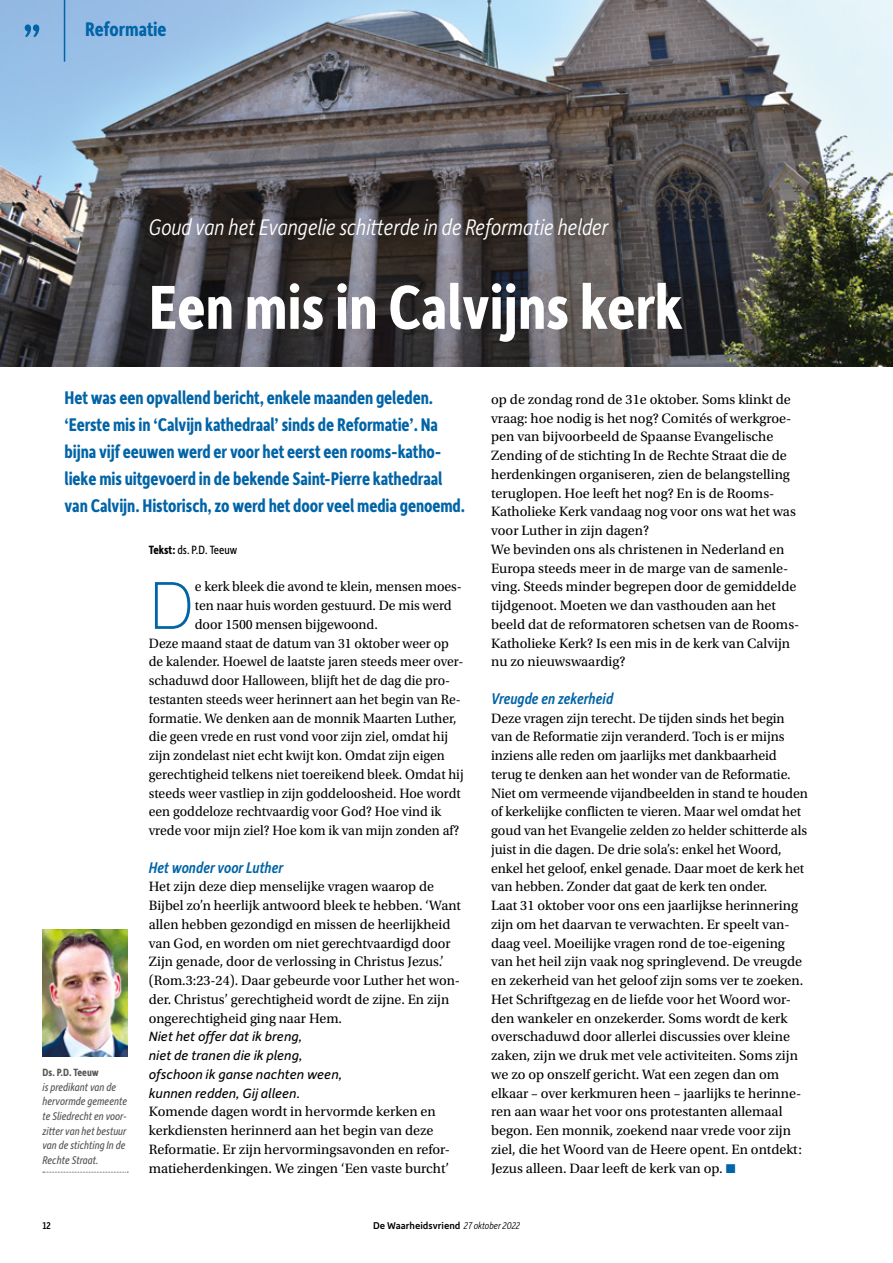
<style>
.page{position:relative;width:893px;height:1263px;background:#fff}
.page>*{position:absolute;margin:0;border:0;box-sizing:border-box;transform-origin:0 0}
.t1{font:100 72px "Depot New";color:#0064a7}
.t2{font:700 66px "Depot New Condensed";color:#fff}
.t3{font:italic 300 24px "Depot New Condensed";color:#fff}
.t4{font:700 21px "Depot New Condensed";color:#0064a7}
.t5{font:700 19.5px/27px "Depot New Condensed";letter-spacing:-.005em;color:#0064a7}
.t6{font:italic 500 16.5px "Depot New Condensed";color:#0064a7}
.t7{font:14.25px/18.8px "Utopia Std";color:#000}
.t8{font:14.25px "Utopia Std";color:#000;scale:.96 1}
.t9{font:italic 14.25px/18.8px "Depot New";color:#000}
.t10{font:12.75px "Depot New Condensed";color:#000}
.t11{font:italic 11.85px/14.7px "Depot New Condensed";color:#575756}
.t12{font:700 11.25px "Depot New Condensed";color:#575756}
.t13{font:500 10.5px "Depot New";color:#000}
.t14{font:500 10.5px "Depot New Condensed";color:#000}
.s1{font-weight:700}
.s2{font-family:"Depot New";font-weight:700;font-size:13.5px;color:#0064a7}
.s3{font-family:"Depot New Condensed";font-weight:300;font-style:italic}
</style>
<div class="page">
<img style="left:0;top:0;width:893px;height:366px">
<hr style="left:64px;top:0;width:1px;height:62px;background:#0064a7">
<svg style="left:25px;top:24px;width:14px;height:13px"></svg>
<img style="left:43px;top:929px;width:85px;height:128px">
<svg style="left:43px;top:1172px;width:85px;height:1px"></svg>
<h3 class="t4" style="left:85px;top:15px;width:83px">Reformatie</h3>
<h3 class="t3" style="left:149px;top:211px;width:461px">Goud van het Evangelie schitterde in de Reformatie helder</h3>
<h2 class="t2" style="left:149px;top:264px;width:535px">Een mis in Calvijns kerk</h2>
<p class="t5" style="left:65px;top:383px;width:402px">Het was een opvallend bericht, enkele maanden geleden. ‘Eerste mis in ‘Calvijn kathedraal’ sinds de Reformatie’. Na bijna vijf eeuwen werd er voor het eerst een rooms-katho&shy;lieke mis uitgevoerd in de bekende Saint-Pierre kathedraal van Calvijn. Historisch, zo werd het door veel media genoemd.</p>
<p class="t12" style="left:43px;top:1065px;width:58px">Ds. P.D. Teeuw</p>
<p class="t11" style="left:43px;top:1079px;width:86px">is predikant van de hervormde gemeente te Sliedrecht en voor&shy;zitter van het bestuur van de stichting In de<br>Rechte Straat.</p>
<p class="t10" style="left:149px;top:541px;width:90px"><span class="s1">Tekst:</span> ds. P.D. Teeuw</p>
<h1 class="t1" style="left:149px;top:558px;width:48px">D</h1>
<p class="t7" style="left:195px;top:578px;width:268px">e kerk bleek die avond te klein, mensen moes-</p>
<p class="t7" style="left:195px;top:596px;width:258px">ten naar huis worden gestuurd. De mis werd</p>
<p class="t7" style="left:195px;top:615px;width:184px">door 1500 mensen bijgewoond.</p>
<p class="t8" style="left:149px;top:635px;width:314px">Deze maand staat de datum van 31 oktober weer op</p>
<p class="t8" style="left:149px;top:654px;width:329px">de kalender. Hoewel de laatste jaren steeds meer over-</p>
<p class="t8" style="left:149px;top:673px;width:315px">schaduwd door Halloween, blijft het de dag die pro-</p>
<p class="t8" style="left:149px;top:691px;width:327px">testanten steeds weer herinnert aan het begin van Re-</p>
<p class="t8" style="left:149px;top:710px;width:322px">formatie. We denken aan de monnik Maarten Luther,</p>
<p class="t8" style="left:149px;top:729px;width:313px">die geen vrede en rust vond voor zijn ziel, omdat hij</p>
<p class="t8" style="left:149px;top:748px;width:310px">zijn zondelast niet echt kwijt kon. Omdat zijn eigen</p>
<p class="t8" style="left:149px;top:766px;width:330px">gerechtigheid telkens niet toereikend bleek. Omdat hij</p>
<p class="t8" style="left:149px;top:785px;width:326px">steeds weer vastliep in zijn goddeloosheid. Hoe wordt</p>
<p class="t8" style="left:149px;top:804px;width:306px">een goddeloze rechtvaardig voor God? Hoe vind ik</p>
<p class="t8" style="left:149px;top:823px;width:325px">vrede voor mijn ziel? Hoe kom ik van mijn zonden af?</p>
<p class="t6" style="left:149px;top:856px;width:136px">Het wonder voor Luther</p>
<p class="t7" style="left:149px;top:878px;width:314px">Het zijn deze diep menselijke vragen waarop de Bijbel zo’n heerlijk antwoord bleek te hebben. ‘Want allen hebben gezondigd en missen de heerlijkheid van God, en worden om niet gerechtvaardigd door Zijn genade, door de verlossing in Christus Jezus.’ (Rom.3:23-24). Daar gebeurde voor Luther het won&shy;der. Christus’ gerechtigheid wordt de zijne. En zijn ongerechtigheid ging naar Hem.</p>
<p class="t9" style="left:149px;top:1027px;width:195px">Niet het offer dat ik breng,<br>niet de tranen die ik pleng, ofschoon ik ganse nachten ween, kunnen redden, Gij alleen.</p>
<p class="t7" style="left:149px;top:1103px;width:303px">Komende dagen wordt in hervormde kerken en kerkdiensten herinnerd aan het begin van deze Reformatie. Er zijn hervormingsavonden en refor&shy;matieherdenkingen. We zingen ‘Een vaste burcht’</p>
<p class="t7" style="left:491px;top:390px;width:310px">op de zondag rond de 31e oktober. Soms klinkt de vraag: hoe nodig is het nog? Comités of werkgroe&shy;pen van bijvoorbeeld de Spaanse Evangelische Zending of de stichting In de Rechte Straat die de herdenkingen organiseren, zien de belangstelling teruglopen. Hoe leeft het nog? En is de Rooms-Katholieke Kerk vandaag nog voor ons wat het was voor Luther in zijn dagen?<br>We bevinden ons als christenen in Nederland en Europa steeds meer in de marge van de samenle&shy;ving. Steeds minder begrepen door de gemiddelde tijdgenoot. Moeten we dan vasthouden aan het beeld dat de reformatoren schetsen van de Rooms-Katholieke Kerk? Is een mis in de kerk van Calvijn nu zo nieuwswaardig?</p>
<p class="t6" style="left:491px;top:688px;width:124px">Vreugde en zekerheid</p>
<p class="t7" style="left:491px;top:709px;width:318px">Deze vragen zijn terecht. De tijden sinds het begin van de Reformatie zijn veranderd. Toch is er mijns inziens alle reden om jaarlijks met dankbaarheid terug te denken aan het wonder van de Reformatie.<br>Niet om vermeende vijandbeelden in stand te houden of kerkelijke conflicten te vieren. Maar wel omdat het goud van het Evangelie zelden zo helder schitterde als juist in die dagen. De drie sola’s: enkel het Woord, enkel het geloof, enkel genade. Daar moet de kerk het van hebben. Zonder dat gaat de kerk ten onder.<br>Laat 31 oktober voor ons een jaarlijkse herinnering zijn om het daarvan te verwachten. Er speelt van&shy;daag veel. Moeilijke vragen rond de toe-eigening van het heil zijn vaak nog springlevend. De vreugde en zekerheid van het geloof zijn soms ver te zoeken.<br>Het Schriftgezag en de liefde voor het Woord wor&shy;den wankeler en onzekerder. Soms wordt de kerk overschaduwd door allerlei discussies over kleine zaken, zijn we druk met vele activiteiten. Soms zijn we zo op onszelf gericht. Wat een zegen dan om elkaar – over kerkmuren heen – jaarlijks te herinne&shy;ren aan waar het voor ons protestanten allemaal begon. Een monnik, zoekend naar vrede voor zijn ziel, die het Woord van de Heere opent. En ontdekt:<br>Jezus alleen. Daar leeft de kerk van op. <span class="s2">■</span></p>
<p class="t14" style="left:43px;top:1218px;width:10px">12</p>
<p class="t13" style="left:373px;top:1218px;width:148px">De Waarheidsvriend <span class="s3">27 oktober 2022</span></p>
</div>
